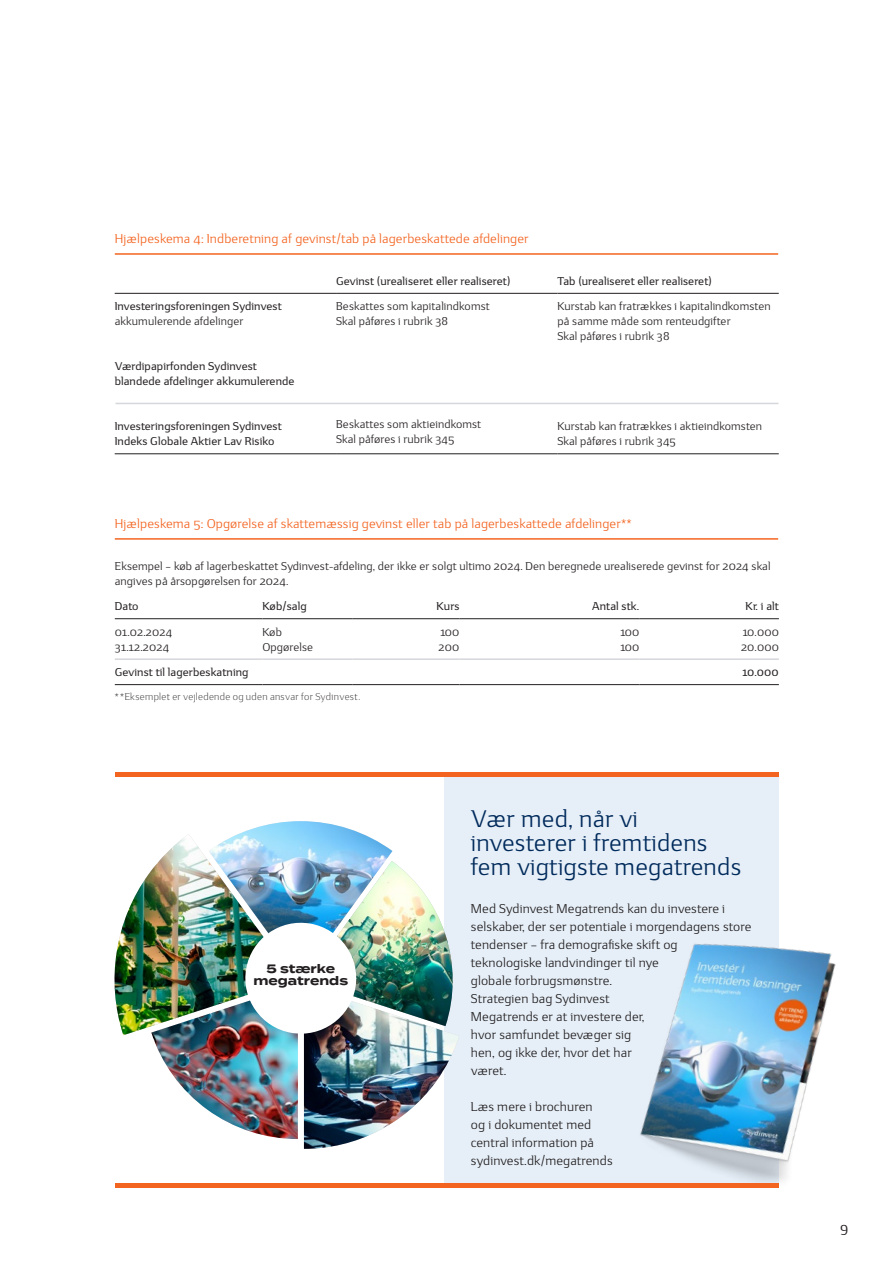
<style>
.page{position:relative;width:893px;height:1263px;background:#fff}
.page>*{position:absolute;margin:0;border:0;box-sizing:border-box;transform-origin:0 0}
.billedtekst_reg{font:24px/24px "Sydbank";letter-spacing:.01em;color:#002a5b}
.t1{font:14.25px "Sydbank";color:#231f20}
.Infotekst_8_5_12_pkt{font:12.75px/18px "Sydbank";letter-spacing:.01em;color:#231f20}
.t2{font:12.75px "Sydbank";letter-spacing:.01em;color:#f36421}
.t3{font:700 12.15px/12.1px "Termina";color:#231f20;text-align:center}
.t4{font:11.25px/15px "Sydbank";letter-spacing:.01em;color:#231f20}
.t5{font:500 11.25px/15px "Sydbank";letter-spacing:.01em;color:#231f20}
.Note___Fodnote{font:300 9.75px "Sydbank";letter-spacing:.035em;color:#231f20}
</style>
<div class="page">
<div style="left:443px;top:774px;width:336px;height:414px;background:#e6eff8"></div>
<hr style="left:115px;top:772px;width:663px;height:4px;background:#f36421">
<hr style="left:115px;top:293px;width:221px;height:1px;background:#231f20">
<hr style="left:336px;top:293px;width:221px;height:1px;background:#231f20">
<hr style="left:557px;top:293px;width:222px;height:1px;background:#231f20">
<hr style="left:115px;top:453px;width:221px;height:1px;background:#231f20">
<hr style="left:336px;top:453px;width:221px;height:1px;background:#231f20">
<hr style="left:557px;top:453px;width:222px;height:1px;background:#231f20">
<hr style="left:115px;top:253px;width:663px;height:2px;background:#f36421">
<hr style="left:115px;top:658px;width:147px;height:2px;background:#d6d7da">
<hr style="left:262px;top:658px;width:90px;height:2px;background:#d6d7da">
<hr style="left:352px;top:658px;width:107px;height:2px;background:#d6d7da">
<hr style="left:459px;top:658px;width:180px;height:2px;background:#d6d7da">
<hr style="left:639px;top:658px;width:140px;height:2px;background:#d6d7da">
<hr style="left:115px;top:618px;width:147px;height:1px;background:#231f20">
<hr style="left:262px;top:618px;width:90px;height:1px;background:#231f20">
<hr style="left:352px;top:618px;width:107px;height:1px;background:#231f20">
<hr style="left:459px;top:618px;width:180px;height:1px;background:#231f20">
<hr style="left:639px;top:618px;width:140px;height:1px;background:#231f20">
<hr style="left:115px;top:684px;width:147px;height:1px;background:#231f20">
<hr style="left:262px;top:684px;width:90px;height:1px;background:#231f20">
<hr style="left:352px;top:684px;width:107px;height:1px;background:#231f20">
<hr style="left:459px;top:684px;width:180px;height:1px;background:#231f20">
<hr style="left:639px;top:684px;width:140px;height:1px;background:#231f20">
<hr style="left:115px;top:538px;width:663px;height:2px;background:#f36421">
<hr style="left:115px;top:403px;width:663px;height:1px;background:#d6d7da">
<img style="left:492px;top:948px;width:344px;height:236px">
<img style="left:626px;top:944px;width:157px;height:244px">
<hr style="left:115px;top:1184px;width:663px;height:4px;background:#f36421">
<img style="left:114px;top:821px;width:345px;height:328px">
<p class="t2" style="left:115px;top:232px;width:415px">Hjælpeskema 4: Indberetning af gevinst/tab på lagerbeskattede afdelinger</p>
<p class="t5" style="left:115px;top:299px;width:169px">Investeringsforeningen Sydinvest</p>
<p class="t4" style="left:115px;top:314px;width:130px">akkumulerende afdelinger</p>
<p class="t5" style="left:115px;top:359px;width:181px">Værdipapirfonden Sydinvest blandede afdelinger akkumulerende</p>
<p class="t5" style="left:115px;top:419px;width:169px">Investeringsforeningen Sydinvest</p>
<p class="t5" style="left:115px;top:434px;width:161px">Indeks Globale Aktier Lav Risiko</p>
<p class="t5" style="left:336px;top:274px;width:176px">Gevinst (urealiseret eller realiseret)</p>
<p class="t5" style="left:557px;top:274px;width:156px">Tab (urealiseret eller realiseret)</p>
<p class="t4" style="left:336px;top:299px;width:155px">Beskattes som kapitalindkomst</p>
<p class="t4" style="left:336px;top:314px;width:114px">Skal påføres i rubrik 38</p>
<p class="t4" style="left:336px;top:417px;width:147px">Beskattes som aktieindkomst<br>Skal påføres i rubrik 345</p>
<p class="t4" style="left:557px;top:299px;width:215px">Kurstab kan fratrækkes i kapitalindkomsten</p>
<p class="t4" style="left:557px;top:314px;width:175px">på samme måde som renteudgifter</p>
<p class="t4" style="left:557px;top:329px;width:114px">Skal påføres i rubrik 38</p>
<p class="t4" style="left:557px;top:419px;width:206px">Kurstab kan fratrækkes i aktieindkomsten<br>Skal påføres i rubrik 345</p>
<p class="t2" style="left:115px;top:517px;width:519px">Hjælpeskema 5: Opgørelse af skattemæssig gevinst eller tab på lagerbeskattede afdelinger**</p>
<p class="t4" style="left:115px;top:559px;width:657px">Eksempel – køb af lagerbeskattet Sydinvest-afdeling, der ikke er solgt ultimo 2024. Den beregnede urealiserede gevinst for 2024 skal angives på årsopgørelsen for 2024.</p>
<p class="t5" style="left:115px;top:599px;width:25px">Dato</p>
<p class="t5" style="left:262px;top:599px;width:46px">Køb/salg</p>
<p class="t5" style="left:436px;top:599px;width:24px">Kurs</p>
<p class="t5" style="left:592px;top:599px;width:49px">Antal stk.</p>
<p class="t5" style="left:745px;top:599px;width:35px">Kr. i alt</p>
<p class="t4" style="left:115px;top:625px;width:59px">01.02.2024</p>
<p class="t4" style="left:115px;top:640px;width:56px">31.12.2024</p>
<p class="t4" style="left:262px;top:625px;width:21px">Køb</p>
<p class="t4" style="left:262px;top:640px;width:52px">Opgørelse</p>
<p class="t4" style="left:440px;top:625px;width:20px">100</p>
<p class="t4" style="left:439px;top:640px;width:22px">200</p>
<p class="t4" style="left:620px;top:625px;width:20px">100</p>
<p class="t4" style="left:620px;top:640px;width:20px">100</p>
<p class="t4" style="left:743px;top:625px;width:38px">10.000</p>
<p class="t4" style="left:741px;top:640px;width:39px">20.000</p>
<p class="t5" style="left:115px;top:665px;width:135px">Gevinst til lagerbeskatning</p>
<p class="t5" style="left:743px;top:665px;width:38px">10.000</p>
<p class="Note___Fodnote" style="left:115px;top:692px;width:247px">* *Eksemplet er vejledende og uden ansvar for Sydinvest.</p>
<p class="t3" style="left:253px;top:962px;width:96px">5 stærke megatrends</p>
<p class="billedtekst_reg" style="left:471px;top:808px;width:272px">Vær med, når vi investerer i fremtidens fem vigtigste megatrends</p>
<p class="Infotekst_8_5_12_pkt" style="left:471px;top:900px;width:282px">Med Sydinvest Megatrends kan du investere i selskaber, der ser potentiale i morgendagens store tendenser – fra demografiske skift og teknologiske landvindinger til nye<br>globale forbrugsmønstre.<br>Strategien bag Sydinvest<br>Megatrends er at investere der,<br>hvor samfundet bevæger sig<br>hen, og ikke der, hvor det har<br>været.</p>
<p class="Infotekst_8_5_12_pkt" style="left:471px;top:1098px;width:143px">Læs mere i brochuren<br>og i dokumentet med central information på sydinvest.dk/megatrends</p>
<p class="t1" style="left:840px;top:1220px;width:10px">9</p>
</div>
